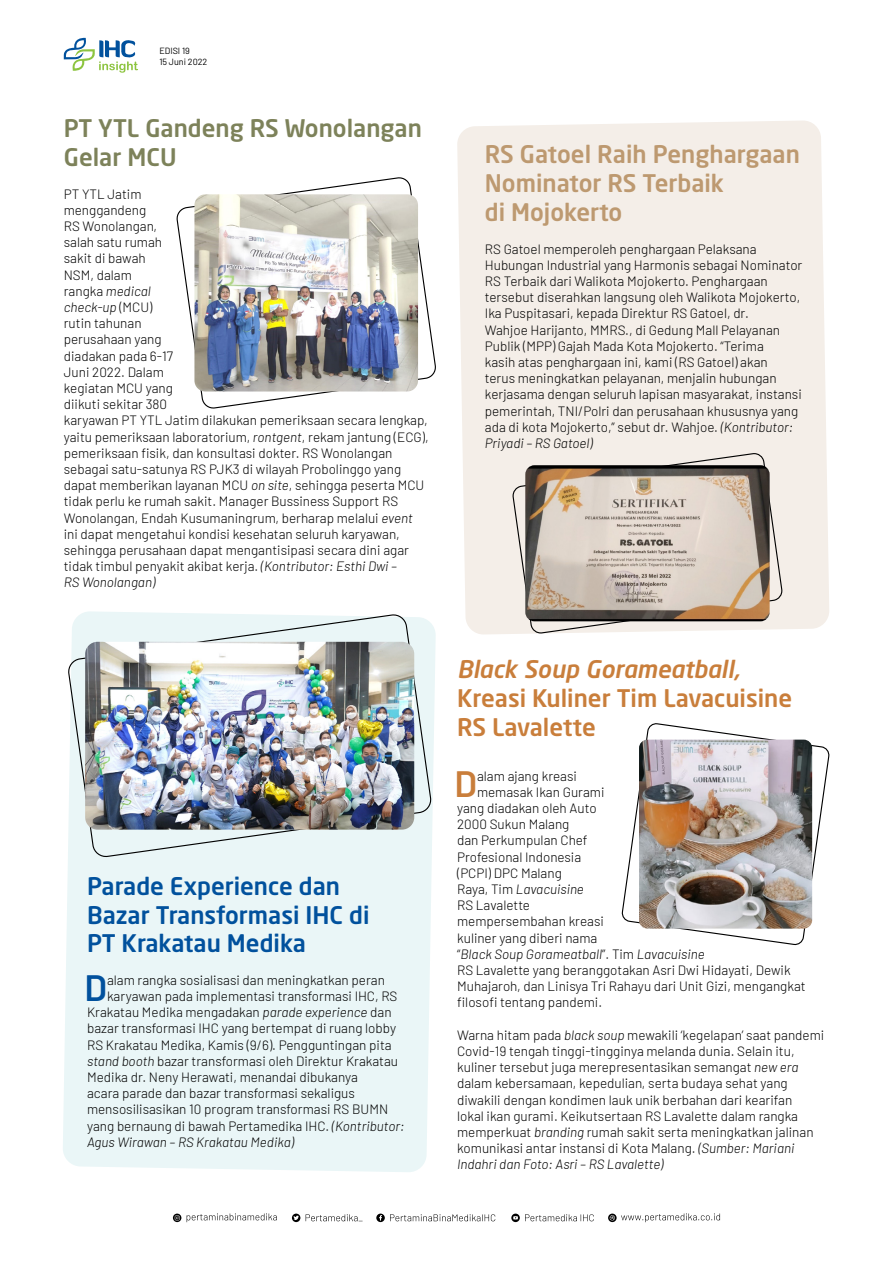
<style>
.page{position:relative;width:893px;height:1263px;background:#fff}
.page>*{position:absolute;margin:0;border:0;box-sizing:border-box;transform-origin:0 0}
.t1{font:600 36.6px "Barlow";color:#01519d}
.t2{font:600 36.6px "Barlow";color:#c97e3b}
.t3{font:500 24px/28.8px "Neo Sans Std";color:#01519d}
.t4{font:500 24px/28.8px "Neo Sans Std";color:#bd9970}
.t5{font:500 24px/28.8px "Neo Sans Std";color:#c97e3b}
.t6{font:500 24px/28.8px "Neo Sans Std";color:#7d825a}
.t7{font:italic 500 24px "Neo Sans Std";color:#c97e3b}
.t8{font:300 13.5px/16.2px "Barlow";color:#000}
.t9{font:italic 300 13.5px "Barlow";color:#000}
.t10{font:9px/10.8px "Barlow";color:#000}
.s1{font-style:italic}
.s2{font-style:normal}
</style>
<div class="page">
<div style="left:63px;top:611px;width:373px;height:561px;background:#eaf6f7"></div>
<div style="left:457px;top:120px;width:372px;height:515px;background:#f4eee8"></div>
<svg style="left:176px;top:177px;width:260px;height:232px"></svg>
<img style="left:194px;top:194px;width:224px;height:197px">
<svg style="left:68px;top:614px;width:364px;height:243px"></svg>
<svg style="left:512px;top:453px;width:270px;height:181px"></svg>
<img style="left:85px;top:642px;width:329px;height:188px">
<img style="left:525px;top:465px;width:245px;height:156px">
<svg style="left:621px;top:723px;width:209px;height:223px"></svg>
<img style="left:639px;top:740px;width:173px;height:189px">
<svg style="left:63px;top:37px;width:75px;height:36px"></svg>
<svg style="left:608px;top:1213px;width:112px;height:9px"></svg>
<svg style="left:173px;top:1213px;width:8px;height:9px"></svg>
<svg style="left:187px;top:1213px;width:90px;height:9px"></svg>
<svg style="left:376px;top:1213px;width:119px;height:9px"></svg>
<svg style="left:511px;top:1213px;width:83px;height:9px"></svg>
<svg style="left:292px;top:1213px;width:8px;height:9px"></svg>
<svg style="left:306px;top:1214px;width:57px;height:7px"></svg>
<p class="t10" style="left:159px;top:45px;width:50px">EDISI 19<br>15 Juni 2022</p>
<h2 class="t6" style="left:64px;top:114px;width:360px">PT YTL Gandeng RS Wonolangan<br>Gelar MCU</h2>
<p class="t8" style="left:64px;top:185px;width:366px">PT YTL Jatim<br>menggandeng<br>RS Wonolangan,<br>salah satu rumah<br>sakit di bawah<br>NSM, dalam<br>rangka <span class="s1">medical<br>check-up</span> (MCU)<br>rutin tahunan<br>perusahaan yang<br>diadakan pada 6-17<br>Juni 2022. Dalam<br>kegiatan MCU yang<br>diikuti sekitar 380<br>karyawan PT YTL Jatim dilakukan pemeriksaan secara lengkap, yaitu pemeriksaan laboratorium, <span class="s1">rontgent</span>, rekam jantung (ECG), pemeriksaan fisik, dan konsultasi dokter. RS Wonolangan sebagai satu-satunya RS PJK3 di wilayah Probolinggo yang dapat memberikan layanan MCU <span class="s1">on site</span>, sehingga peserta MCU tidak perlu ke rumah sakit. Manager Bussiness Support RS Wonolangan, Endah Kusumaningrum, berharap melalui <span class="s1">event </span>ini dapat mengetahui kondisi kesehatan seluruh karyawan, sehingga perusahaan dapat mengantisipasi secara dini agar tidak timbul penyakit akibat kerja. <span class="s1">(Kontributor: Esthi Dwi –<br>RS Wonolangan)</span></p>
<h2 class="t3" style="left:87px;top:871px;width:284px">Parade Experience dan<br>Bazar Transformasi IHC di<br>PT Krakatau Medika</h2>
<h1 class="t1" style="left:84px;top:961px;width:24px">D</h1>
<p class="t8" style="left:107px;top:971px;width:279px">alam rangka sosialisasi dan meningkatkan peran</p>
<p class="t8" style="left:107px;top:987px;width:292px">karyawan pada implementasi transformasi IHC, RS</p>
<p class="t8" style="left:87px;top:1003px;width:306px">Krakatau Medika mengadakan <span class="s1">parade experience</span> dan</p>
<p class="t8" style="left:87px;top:1019px;width:310px">bazar transformasi IHC yang bertempat di ruang lobby</p>
<p class="t8" style="left:87px;top:1036px;width:306px">RS Krakatau Medika, Kamis (9/6). Pengguntingan pita</p>
<p class="t8" style="left:87px;top:1052px;width:313px"><span class="s1">stand booth</span> bazar transformasi oleh Direktur Krakatau</p>
<p class="t8" style="left:87px;top:1068px;width:272px">Medika dr. Neny Herawati, menandai dibukanya</p>
<p class="t8" style="left:87px;top:1084px;width:269px">acara parade dan bazar transformasi sekaligus</p>
<p class="t8" style="left:87px;top:1100px;width:303px">mensosilisasikan 10 program transformasi RS BUMN</p>
<p class="t8" style="left:87px;top:1117px;width:319px">yang bernaung di bawah Pertamedika IHC. <span class="s1">(Kontributor:</span></p>
<p class="t9" style="left:87px;top:1132px;width:208px">Agus Wirawan – RS Krakatau Medika)</p>
<h2 class="t4" style="left:485px;top:140px;width:316px">RS Gatoel Raih Penghargaan<br>Nominator RS Terbaik<br>di Mojokerto</h2>
<p class="t8" style="left:485px;top:240px;width:319px">RS Gatoel memperoleh penghargaan Pelaksana Hubungan Industrial yang Harmonis sebagai Nominator RS Terbaik dari Walikota Mojokerto. Penghargaan tersebut diserahkan langsung oleh Walikota Mojokerto, Ika Puspitasari, kepada Direktur RS Gatoel, dr.<br>Wahjoe Harijanto, MMRS., di Gedung Mall Pelayanan Publik (MPP) Gajah Mada Kota Mojokerto. “Terima<br>kasih atas penghargaan ini, kami (RS Gatoel) akan<br>terus meningkatkan pelayanan, menjalin hubungan kerjasama dengan seluruh lapisan masyarakat, instansi pemerintah, TNI/Polri dan perusahaan khususnya yang ada di kota Mojokerto,” sebut dr. Wahjoe. <span class="s1">(Kontributor:<br>Priyadi – RS Gatoel)</span></p>
<h2 class="t7" style="left:457px;top:654px;width:285px">Black Soup Gorameatball,</h2>
<h2 class="t5" style="left:457px;top:683px;width:337px">Kreasi Kuliner Tim Lavacuisine<br>RS Lavalette</h2>
<h1 class="t2" style="left:454px;top:757px;width:24px">D</h1>
<p class="t8" style="left:477px;top:767px;width:101px">alam ajang kreasi</p>
<p class="t8" style="left:477px;top:783px;width:129px">memasak Ikan Gurami</p>
<p class="t8" style="left:457px;top:799px;width:141px">yang diadakan oleh Auto</p>
<p class="t8" style="left:457px;top:815px;width:114px">2000 Sukun Malang</p>
<p class="t8" style="left:457px;top:831px;width:132px">dan Perkumpulan Chef</p>
<p class="t8" style="left:457px;top:848px;width:126px">Profesional Indonesia</p>
<p class="t8" style="left:457px;top:864px;width:106px">(PCPI) DPC Malang</p>
<p class="t9" style="left:457px;top:879px;width:128px"><span class="s2">Raya, Tim</span> Lavacuisine</p>
<p class="t8" style="left:457px;top:896px;width:75px">RS Lavalette</p>
<p class="t8" style="left:457px;top:912px;width:148px">mempersembahan kreasi</p>
<p class="t8" style="left:457px;top:929px;width:142px">kuliner yang diberi nama</p>
<p class="t9" style="left:457px;top:944px;width:249px"><span class="s2">“</span>Black Soup Gorameatball<span class="s2">”. Tim</span> Lavacuisine</p>
<p class="t8" style="left:457px;top:961px;width:335px">RS Lavalette yang beranggotakan Asri Dwi Hidayati, Dewik</p>
<p class="t8" style="left:457px;top:977px;width:350px">Muhajaroh, dan Linisya Tri Rahayu dari Unit Gizi, mengangkat</p>
<p class="t8" style="left:457px;top:993px;width:147px">filosofi tentang pandemi.</p>
<p class="t8" style="left:457px;top:1026px;width:369px">Warna hitam pada <span class="s1">black soup</span> mewakili ‘kegelapan’ saat pandemi Covid-19 tengah tinggi-tingginya melanda dunia. Selain itu, kuliner tersebut juga merepresentasikan semangat <span class="s1">new era </span>dalam kebersamaan, kepedulian, serta budaya sehat yang diwakili dengan kondimen lauk unik berbahan dari kearifan<br>lokal ikan gurami. Keikutsertaan RS Lavalette dalam rangka memperkuat <span class="s1">branding</span> rumah sakit serta meningkatkan jalinan komunikasi antar instansi di Kota Malang. <span class="s1">(Sumber: Mariani Indahri dan Foto: Asri – RS Lavalette)</span></p>
</div>
